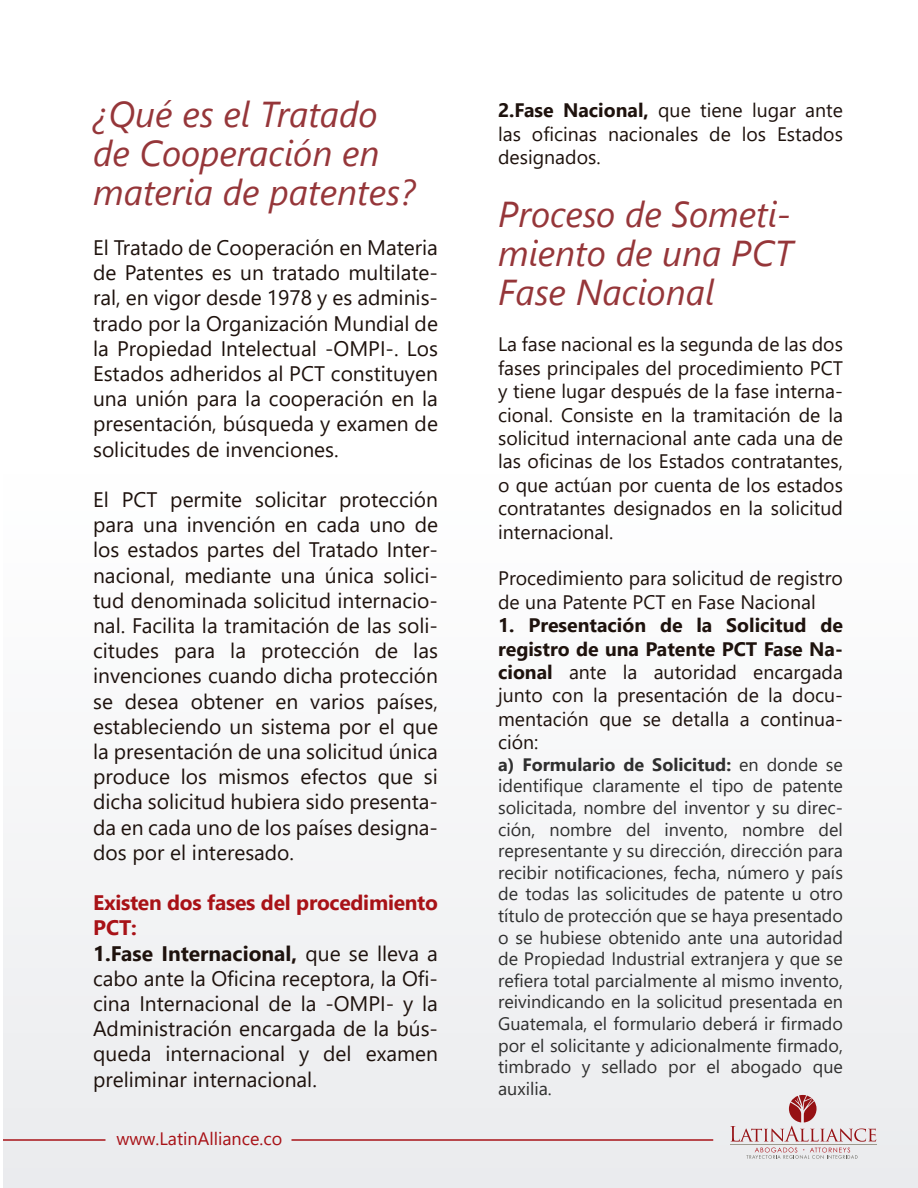
<style>
.page{position:relative;width:918px;height:1188px;background:#fff}
.page>*{position:absolute;margin:0;border:0;box-sizing:border-box;transform-origin:0 0}
.t1{font:italic 36px/39px "Segoe UI";color:rgb(131 18 22/.85)}
.t2{font:21px/25.2px "Segoe UI";color:#1e120d;text-align:justify}
.t3{font:19.5px/23.4px "Segoe UI";color:#1e120d;text-align:justify}
.t4{font:18px/21.6px "Segoe UI";color:#2f2f2f;text-align:justify}
.t5{font:18px "Segoe UI";color:#a81217}
.s1{font-weight:700;color:#a81217}
.s2{font-weight:700}
</style>
<div class="page">
<div style="left:3px;top:3px;width:915px;height:1185px;background:linear-gradient(to right,#f9f9fa,#f9f9fa)"></div>
<hr style="left:730px;top:1144px;width:147px;height:1px;background:#9d9a8e">
<svg style="left:730px;top:1095px;width:146px;height:64px"></svg>
<hr style="left:291px;top:1139px;width:422px;height:2px;background:#a81217">
<hr style="left:3px;top:1139px;width:102px;height:2px;background:#a81217">
<h1 class="t1" style="left:93px;top:88px;width:324px">¿Qué es el Tratado de Cooperación en materia de patentes?</h1>
<p class="t2" style="left:93px;top:233px;width:346px">El Tratado de Cooperación en Materia de Patentes es un tratado multilate&shy;ral, en vigor desde 1978 y es adminis&shy;trado por la Organización Mundial de la Propiedad Intelectual -OMPI-. Los Estados adheridos al PCT constituyen una unión para la cooperación en la presentación, búsqueda y examen de solicitudes de invenciones.</p>
<p class="t2" style="left:93px;top:485px;width:346px">El PCT permite solicitar protección para una invención en cada uno de los estados partes del Tratado Inter&shy;nacional, mediante una única solici&shy;tud denominada solicitud internacio&shy;nal. Facilita la tramitación de las soli&shy;citudes para la protección de las invenciones cuando dicha protección se desea obtener en varios países, estableciendo un sistema por el que la presentación de una solicitud única produce los mismos efectos que si dicha solicitud hubiera sido presenta&shy;da en cada uno de los países designa&shy;dos por el interesado.</p>
<p class="t2" style="left:93px;top:888px;width:346px;text-align:left"><span class="s1">Existen dos fases del procedimiento<br>PCT:<br></span><span class="s2">1.Fase Internacional,</span> que se lleva a cabo ante la Oficina receptora, la Ofi&shy;cina Internacional de la -OMPI- y la<br>Administración encargada de la bús&shy;queda internacional y del examen preliminar internacional.</p>
<p class="t5" style="left:117px;top:1121px;width:167px">www.LatinAlliance.co</p>
<p class="t3" style="left:498px;top:97px;width:346px"><span class="s2">2.Fase Nacional,</span> que tiene lugar ante las oficinas nacionales de los Estados designados.</p>
<h1 class="t1" style="left:498px;top:188px;width:297px;text-align:justify">Proceso de Someti&shy;miento de una PCT Fase Nacional</h1>
<p class="t3" style="left:498px;top:331px;width:346px">La fase nacional es la segunda de las dos fases principales del procedimiento PCT y tiene lugar después de la fase interna&shy;cional. Consiste en la tramitación de la solicitud internacional ante cada una de las oficinas de los Estados contratantes, o que actúan por cuenta de los estados contratantes designados en la solicitud internacional.</p>
<p class="t3" style="left:498px;top:565px;width:346px">Procedimiento para solicitud de registro de una Patente PCT en Fase Nacional</p>
<p class="t3" style="left:498px;top:612px;width:346px"><span class="s2">1. Presentación de la Solicitud de registro de una Patente PCT Fase Na&shy;cional</span> ante la autoridad encargada junto con la presentación de la docu&shy;mentación que se detalla a continua&shy;ción:</p>
<p class="t4" style="left:498px;top:752px;width:346px"><span class="s2">a) Formulario de Solicitud:</span> en donde se identifique claramente el tipo de patente solicitada, nombre del inventor y su direc&shy;ción, nombre del invento, nombre del representante y su dirección, dirección para recibir notificaciones, fecha, número y país de todas las solicitudes de patente u otro título de protección que se haya presentado o se hubiese obtenido ante una autoridad de Propiedad Industrial extranjera y que se refiera total parcialmente al mismo invento, reivindicando en la solicitud presentada en Guatemala, el formulario deberá ir firmado por el solicitante y adicionalmente firmado, timbrado y sellado por el abogado que auxilia.</p>
</div>
